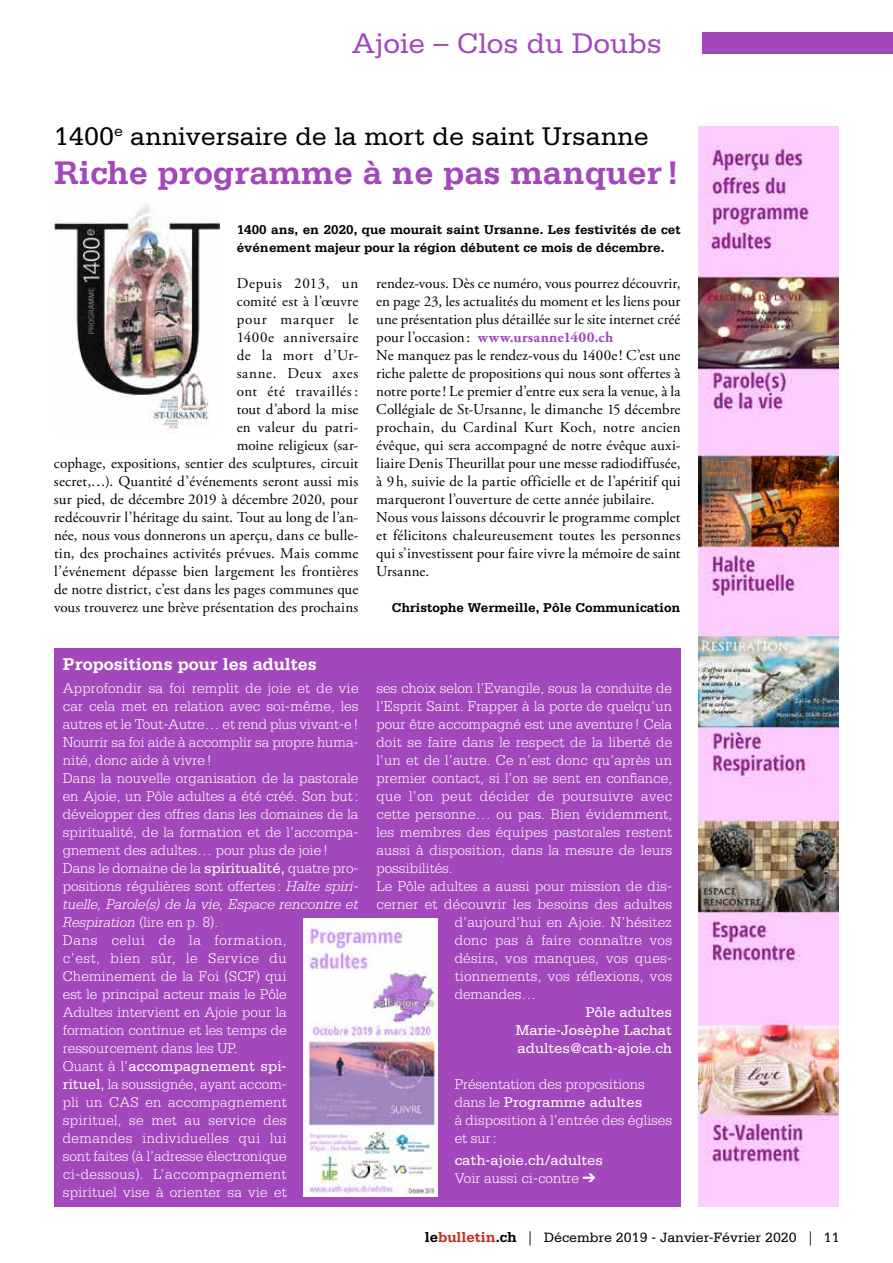
<style>
.page{position:relative;width:893px;height:1263px;background:#fff}
.page>*{position:absolute;margin:0;border:0;box-sizing:border-box;transform-origin:0 0}
.t1{font:700 34.5px "Serifa";color:#a348bc}
.t2{font:30px "Serifa";color:#a348bc}
.t3{font:27px "Serifa";color:#000}
.t4{font:700 18px "Serifa";color:#fff}
.t5{font:300 15px/18px "Serifa";letter-spacing:.005em;color:#fff}
.t6{font:15px/18px "Adobe Garamond Pro";letter-spacing:.01em;color:#000;text-align:right}
.t7{font:15px/18px "Serifa";color:#fff;text-align:justify}
.t8{font:14.25px "Serifa";color:#000}
.t9{font:700 13.5px/18px "Serifa";color:#000}
.s1{font-weight:700;color:#a348bc}
.s2{font-weight:400}
.s3{font-style:italic}
.s4{font-weight:300}
.s5{font-weight:700;font-size:15px}
.s6{font-weight:700;font-size:15px;color:#ca291d}
.s7{font-family:"Adobe Garamond Pro"}
</style>
<div class="page">
<div style="left:703px;top:33px;width:190px;height:21px;background:#a348bc"></div>
<div style="left:54px;top:648px;width:627px;height:558px;background:#a348bc"></div>
<img style="left:699px;top:127px;width:140px;height:1080px">
<img style="left:54px;top:204px;width:166px;height:225px">
<img style="left:304px;top:918px;width:134px;height:279px">
<h2 class="t2" style="left:352px;top:27px;width:312px">Ajoie – Clos du Doubs</h2>
<h3 class="t3" style="left:54px;top:121px;width:596px">1400<sup>e</sup> anniversaire de la mort de saint Ursanne</h3>
<h1 class="t1" style="left:54px;top:153px;width:627px">Riche programme à ne pas manquer !</h1>
<p class="t9" style="left:237px;top:220px;width:445px">1400 ans, en 2020, que mourait saint Ursanne. Les festivités de cet événement majeur pour la région débutent ce mois de décembre.</p>
<p class="t6" style="left:54px;top:275px;width:306px">Depuis 2013, un<br>comité est à l’œuvre<br>pour marquer le<br>1400e anniversaire<br>de la mort d’Ur-<br>sanne. Deux axes<br>ont été travaillés :<br>tout d’abord la mise<br>en valeur du patri-<br>moine religieux (sar-<br>cophage, expositions, sentier des sculptures, circuit secret,…). Quantité d’événements seront aussi mis sur pied, de décembre 2019 à décembre 2020, pour redécouvrir l’héritage du saint. Tout au long de l’an&shy;née, nous vous donnerons un aperçu, dans ce bulle&shy;tin, des prochaines activités prévues. Mais comme l’événement dépasse bien largement les frontières de notre district, c’est dans les pages communes que vous trouverez une brève présentation des prochains</p>
<p class="t6" style="left:376px;top:275px;width:306px;text-align:left">rendez-vous. Dès ce numéro, vous pourrez découvrir, en page 23, les actualités du moment et les liens pour une présentation plus détaillée sur le site internet créé pour l’occasion: <span class="s1">www.ursanne1400.ch<br></span>Ne manquez pas le rendez-vous du 1400e! C’est une riche palette de propositions qui nous sont offertes à notre porte! Le premier d’entre eux sera la venue, à la Collégiale de St-Ursanne, le dimanche 15 décembre prochain, du Cardinal Kurt Koch, notre ancien évêque, qui sera accompagné de notre évêque auxi&shy;liaire Denis Theurillat pour une messe radiodiffusée, à 9h, suivie de la partie officielle et de l’apéritif qui marqueront l’ouverture de cette année jubilaire.<br>Nous vous laissons découvrir le programme complet et félicitons chaleureusement toutes les personnes qui s’investissent pour faire vivre la mémoire de saint Ursanne.</p>
<p class="t9" style="left:392px;top:598px;width:290px">Christophe Wermeille, Pôle Communication</p>
<p class="t4" style="left:63px;top:654px;width:256px">Propositions pour les adultes</p>
<p class="t5" style="left:63px;top:679px;width:297px">Approfondir sa foi remplit de joie et de vie car cela met en relation avec soi-même, les autres et le Tout-Autre… et rend plus vivant-e !<br>Nourrir sa foi aide à accomplir sa propre huma&shy;nité, donc aide à vivre !<br>Dans la nouvelle organisation de la pastorale en Ajoie, un Pôle adultes a été créé. Son but: développer des offres dans les domaines de la spiritualité, de la formation et de l’accompa&shy;gnement des adultes… pour plus de joie !<br>Dans le domaine de la <span class="s2">spiritualité,</span> quatre pro&shy;positions régulières sont offertes : <span class="s3">Halte spiri&shy;tuelle, Parole(s) de la vie, Espace rencontre et Respiration</span> (lire en p. 8).<br>Dans celui de la formation,<br>c’est, bien sûr, le Service du Cheminement de la Foi (SCF) qui<br>est le principal acteur mais le Pôle<br>Adultes intervient en Ajoie pour la<br>formation continue et les temps de ressourcement dans les UP.<br>Quant à l’<span class="s2">accompagnement spi-<br>rituel,</span> la soussignée, ayant accom-<br>pli un CAS en accompagnement<br>spirituel, se met au service des demandes individuelles qui lui<br>sont faites (à l’adresse électronique ci-dessous). L’accompagnement<br>spirituel vise à orienter sa vie et</p>
<p class="t5" style="left:376px;top:679px;width:297px">ses choix selon l’Evangile, sous la conduite de</p>
<p class="t5" style="left:376px;top:697px;width:297px">l’Esprit Saint. Frapper à la porte de quelqu’un</p>
<p class="t5" style="left:376px;top:715px;width:297px">pour être accompagné est une aventure ! Cela</p>
<p class="t5" style="left:376px;top:733px;width:297px">doit se faire dans le respect de la liberté de</p>
<p class="t5" style="left:376px;top:751px;width:297px">l’un et de l’autre. Ce n’est donc qu’après un</p>
<p class="t5" style="left:376px;top:769px;width:297px">premier contact, si l’on se sent en confiance,</p>
<p class="t5" style="left:376px;top:787px;width:297px">que l’on peut décider de poursuivre avec</p>
<p class="t5" style="left:376px;top:805px;width:297px">cette personne… ou pas. Bien évidemment,</p>
<p class="t5" style="left:376px;top:823px;width:297px">les membres des équipes pastorales restent</p>
<p class="t5" style="left:376px;top:841px;width:297px">aussi à disposition, dans la mesure de leurs</p>
<p class="t5" style="left:376px;top:859px;width:78px">possibilités.</p>
<p class="t5" style="left:376px;top:877px;width:297px">Le Pôle adultes a aussi pour mission de dis-</p>
<p class="t5" style="left:376px;top:895px;width:297px">cerner et découvrir les besoins des adultes</p>
<p class="t5" style="left:455px;top:913px;width:219px">d’aujourd’hui en Ajoie. N’hésitez</p>
<p class="t5" style="left:455px;top:931px;width:219px">donc pas à faire connaître vos</p>
<p class="t5" style="left:455px;top:949px;width:219px">désirs, vos manques, vos ques-</p>
<p class="t5" style="left:455px;top:967px;width:219px">tionnements, vos réflexions, vos</p>
<p class="t5" style="left:455px;top:985px;width:83px">demandes…</p>
<p class="t7" style="left:515px;top:1003px;width:158px;text-indent:70px">Pôle adultes Marie-Josèphe Lachat adultes@cath-ajoie.ch</p>
<p class="t5" style="left:455px;top:1075px;width:219px">Présentation des propositions dans le <span class="s2">Programme adultes<br></span>à disposition à l’entrée des églises et sur:</p>
<p class="t7" style="left:455px;top:1151px;width:150px">cath-ajoie.ch/adultes<br><span class="s4">Voir aussi ci-contre</span> ➔</p>
<p class="t8" style="left:425px;top:1230px;width:416px"><span class="s5">le</span><span class="s6">bulletin</span><span class="s5">.ch</span> <span class="s7">|</span> Décembre 2019 - Janvier-Février 2020 <span class="s7">|</span> 11</p>
</div>
